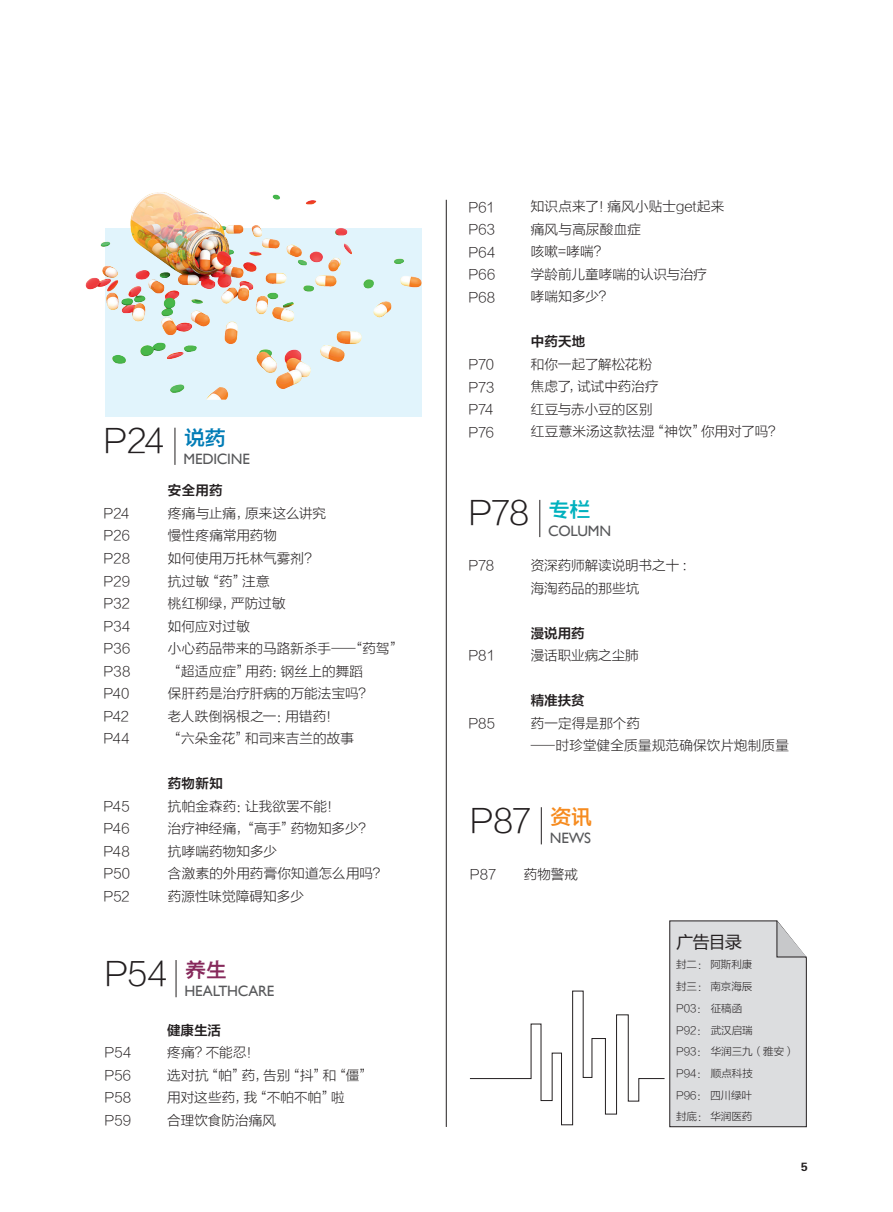
<style>
.page{position:relative;width:893px;height:1212px;background:#fff}
.page>*{position:absolute;margin:0;border:0;box-sizing:border-box;transform-origin:0 0}
.正文{font:32.4px "FZLTXHK GBK1 0";letter-spacing:-.03em;color:#231f20}
.正文-2{font:21px "FZYDZHJW GB1 0";color:#007cb6}
.正文-3{font:21px "FZYDZHJW GB1 0";color:#86295b}
.正文-4{font:21px "FZYDZHJW GB1 0";color:#00b1be}
.正文-5{font:21px "FZYDZHJW GB1 0";color:#f68b1f}
.t1{font:17.25px "FZLTHK GBK1 0";color:#231f20}
.正文-6{font:15px "Gill Sans";letter-spacing:-.015em;color:#57585a}
.t2{font:13.5px "FZLTXHK GBK1 0";letter-spacing:.01em;color:#231f20}
.t3{font:13.5px "FZLTZCHK GBK1 0";letter-spacing:.005em;color:#231f20}
.t4{font:13.5px "FZLTXHK GBK1 0";letter-spacing:.01em;color:#231f20;scale:1.8 1}
.t5{font:12px "FZDHTK GBK1 0";color:#231f20}
.t6{font:10.5px "FZLTXHK GBK1 0";color:#231f20}
</style>
<div class="page">
<hr style="left:446px;top:200px;width:1px;height:927px;background:#231f20">
<hr style="left:175px;top:428px;width:1px;height:37px;background:#231f20">
<hr style="left:176px;top:960px;width:1px;height:37px;background:#231f20">
<hr style="left:539px;top:500px;width:1px;height:37px;background:#231f20">
<svg style="left:469px;top:920px;width:338px;height:207px"></svg>
<hr style="left:541px;top:807px;width:1px;height:37px;background:#231f20">
<img style="left:85px;top:192px;width:337px;height:225px">
<p class="正文" style="left:104px;top:423px;width:63px">P24</p>
<p class="正文-2" style="left:184px;top:426px;width:43px">说药</p>
<p class="正文-6" style="left:183px;top:450px;width:68px">MEDICINE</p>
<p class="t2" style="left:104px;top:506px;width:28px">P24</p>
<p class="t2" style="left:104px;top:528px;width:28px">P26</p>
<p class="t2" style="left:104px;top:551px;width:28px">P28</p>
<p class="t2" style="left:104px;top:573px;width:28px">P29</p>
<p class="t2" style="left:104px;top:596px;width:28px">P32</p>
<p class="t2" style="left:104px;top:618px;width:28px">P34</p>
<p class="t2" style="left:104px;top:641px;width:28px">P36</p>
<p class="t2" style="left:104px;top:663px;width:28px">P38</p>
<p class="t2" style="left:104px;top:686px;width:27px">P40</p>
<p class="t2" style="left:104px;top:708px;width:27px">P42</p>
<p class="t2" style="left:104px;top:731px;width:28px">P44</p>
<p class="t2" style="left:104px;top:798px;width:28px">P45</p>
<p class="t2" style="left:104px;top:821px;width:28px">P46</p>
<p class="t2" style="left:104px;top:843px;width:28px">P48</p>
<p class="t2" style="left:104px;top:866px;width:28px">P50</p>
<p class="t2" style="left:104px;top:888px;width:28px">P52</p>
<p class="t3" style="left:168px;top:483px;width:56px">安全用药</p>
<p class="t2" style="left:168px;top:506px;width:160px">疼痛与止痛，原来这么讲究</p>
<p class="t2" style="left:168px;top:528px;width:111px">慢性疼痛常用药物</p>
<p class="t2" style="left:168px;top:551px;width:151px">如何使用万托林气雾剂？</p>
<p class="t2" style="left:168px;top:573px;width:103px">抗过敏“药”注意</p>
<p class="t2" style="left:168px;top:596px;width:119px">桃红柳绿，严防过敏</p>
<p class="t2" style="left:168px;top:618px;width:84px">如何应对过敏</p>
<p class="t2" style="left:168px;top:641px;width:236px">小心药品带来的马路新杀手—“药驾”</p>
<p class="t2" style="left:168px;top:663px;width:197px">“超适应症”用药：钢丝上的舞蹈</p>
<p class="t2" style="left:168px;top:686px;width:205px">保肝药是治疗肝病的万能法宝吗？</p>
<p class="t2" style="left:168px;top:708px;width:173px">老人跌倒祸根之一：用错药！</p>
<p class="t2" style="left:168px;top:731px;width:188px">“六朵金花”和司来吉兰的故事</p>
<p class="t3" style="left:168px;top:776px;width:57px">药物新知</p>
<p class="t2" style="left:168px;top:798px;width:173px">抗帕金森药：让我欲罢不能！</p>
<p class="t2" style="left:168px;top:821px;width:205px">治疗神经痛，“高手”药物知多少？</p>
<p class="t2" style="left:168px;top:843px;width:111px">抗哮喘药物知多少</p>
<p class="t2" style="left:168px;top:866px;width:220px">含激素的外用药膏你知道怎么用吗？</p>
<p class="t2" style="left:168px;top:888px;width:138px">药源性味觉障碍知多少</p>
<p class="正文" style="left:105px;top:955px;width:65px">P54</p>
<p class="正文-3" style="left:185px;top:958px;width:43px">养生</p>
<p class="正文-6" style="left:185px;top:982px;width:91px">HEALTHCARE</p>
<p class="t2" style="left:105px;top:1045px;width:28px">P54</p>
<p class="t2" style="left:105px;top:1067px;width:28px">P56</p>
<p class="t2" style="left:105px;top:1090px;width:28px">P58</p>
<p class="t2" style="left:105px;top:1112px;width:28px">P59</p>
<p class="t3" style="left:167px;top:1022px;width:55px">健康生活</p>
<p class="t2" style="left:167px;top:1045px;width:94px">疼痛？不能忍！</p>
<p class="t2" style="left:167px;top:1067px;width:207px">选对抗“帕”药，告别“抖”和“僵”</p>
<p class="t2" style="left:167px;top:1090px;width:179px">用对这些药，我“不帕不帕”啦</p>
<p class="t2" style="left:167px;top:1112px;width:110px">合理饮食防治痛风</p>
<p class="t2" style="left:468px;top:200px;width:27px">P61</p>
<p class="t2" style="left:468px;top:222px;width:28px">P63</p>
<p class="t2" style="left:468px;top:245px;width:29px">P64</p>
<p class="t2" style="left:468px;top:267px;width:28px">P66</p>
<p class="t2" style="left:468px;top:290px;width:28px">P68</p>
<p class="t2" style="left:468px;top:357px;width:27px">P70</p>
<p class="t2" style="left:468px;top:380px;width:27px">P73</p>
<p class="t2" style="left:468px;top:402px;width:26px">P74</p>
<p class="t2" style="left:468px;top:425px;width:27px">P76</p>
<p class="t2" style="left:531px;top:199px;width:195px">知识点来了！痛风小贴士get起来</p>
<p class="t2" style="left:531px;top:222px;width:112px">痛风与高尿酸血症</p>
<p class="t2" style="left:531px;top:244px;width:78px">咳嗽=哮喘？</p>
<p class="t2" style="left:531px;top:267px;width:178px">学龄前儿童哮喘的认识与治疗</p>
<p class="t2" style="left:531px;top:289px;width:83px">哮喘知多少？</p>
<p class="t3" style="left:531px;top:334px;width:56px">中药天地</p>
<p class="t2" style="left:531px;top:357px;width:123px">和你一起了解松花粉</p>
<p class="t2" style="left:531px;top:379px;width:129px">焦虑了，试试中药治疗</p>
<p class="t2" style="left:531px;top:402px;width:123px">红豆与赤小豆的区别</p>
<p class="t2" style="left:531px;top:424px;width:252px">红豆薏米汤这款祛湿“神饮”你用对了吗？</p>
<p class="正文" style="left:468px;top:495px;width:62px">P78</p>
<p class="正文-4" style="left:549px;top:498px;width:43px">专栏</p>
<p class="正文-6" style="left:548px;top:522px;width:64px">COLUMN</p>
<p class="t2" style="left:468px;top:558px;width:27px">P78</p>
<p class="t2" style="left:468px;top:648px;width:28px">P81</p>
<p class="t2" style="left:468px;top:715px;width:28px">P85</p>
<p class="t2" style="left:531px;top:558px;width:157px">资深药师解读说明书之十 :</p>
<p class="t2" style="left:531px;top:580px;width:110px">海淘药品的那些坑</p>
<p class="t3" style="left:531px;top:625px;width:55px">漫说用药</p>
<p class="t2" style="left:531px;top:648px;width:109px">漫话职业病之尘肺</p>
<p class="t3" style="left:531px;top:693px;width:55px">精准扶贫</p>
<p class="t2" style="left:531px;top:715px;width:111px">药一定得是那个药</p>
<p class="t4" style="left:531px;top:738px;width:145px">—时珍堂健全质量规范确保饮片炮制质量</p>
<p class="正文" style="left:470px;top:803px;width:63px">P87</p>
<p class="正文-5" style="left:550px;top:805px;width:43px">资讯</p>
<p class="正文-6" style="left:550px;top:829px;width:43px">NEWS</p>
<p class="t2" style="left:470px;top:867px;width:28px">P87</p>
<p class="t2" style="left:524px;top:867px;width:55px">药物警戒</p>
<p class="t1" style="left:676px;top:933px;width:68px">广告目录</p>
<p class="t6" style="left:676px;top:959px;width:78px">封二： 阿斯利康</p>
<p class="t6" style="left:676px;top:981px;width:78px">封三： 南京海辰</p>
<p class="t6" style="left:676px;top:1002px;width:68px">P03： 征稿函</p>
<p class="t6" style="left:676px;top:1024px;width:78px">P92： 武汉启瑞</p>
<p class="t6" style="left:676px;top:1046px;width:120px">P93： 华润三九（雅安）</p>
<p class="t6" style="left:676px;top:1067px;width:78px">P94： 顺点科技</p>
<p class="t6" style="left:676px;top:1089px;width:77px">P96： 四川绿叶</p>
<p class="t6" style="left:676px;top:1111px;width:78px">封底： 华润医药</p>
<p class="t5" style="left:801px;top:1160px;width:8px">5</p>
</div>
